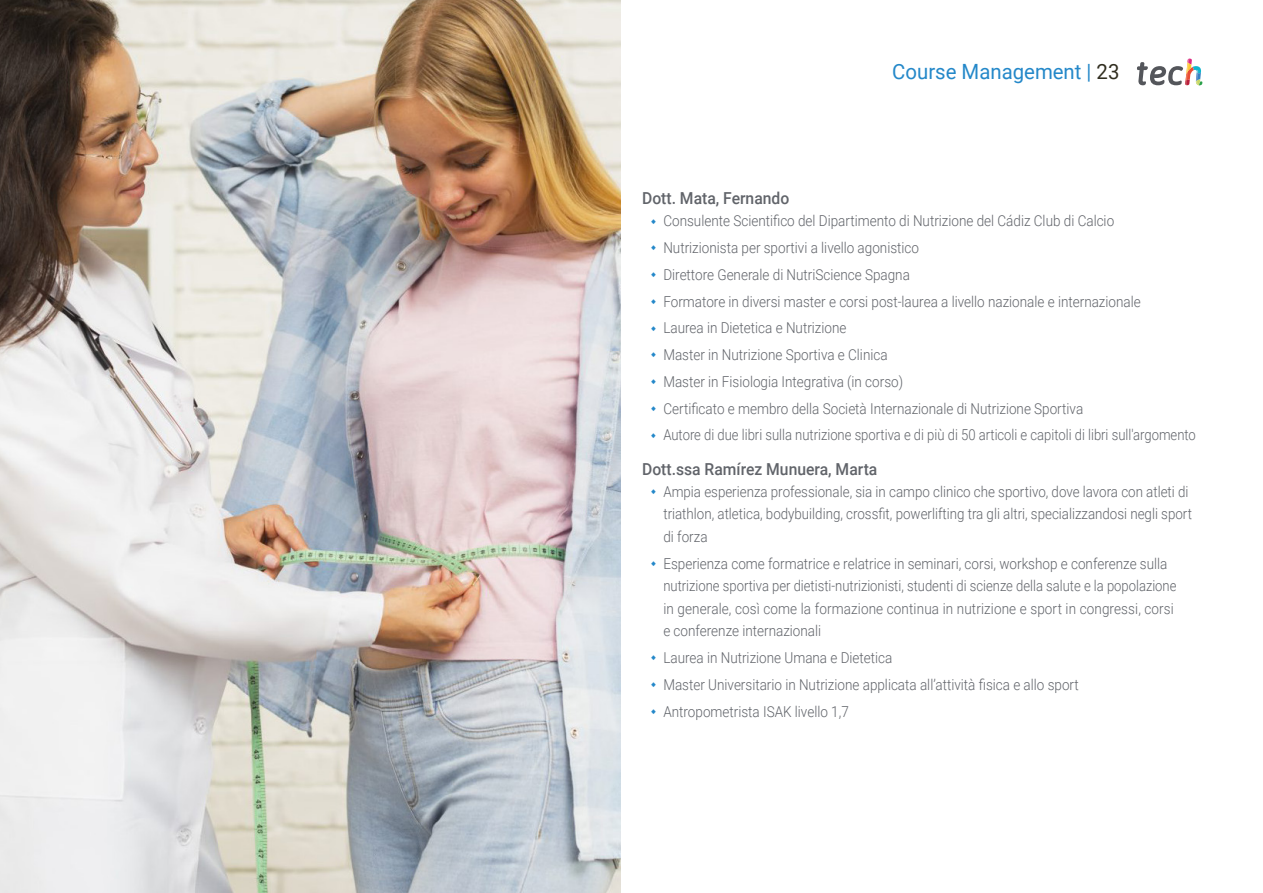
<style>
.page{position:relative;width:1263px;height:893px;background:#fff}
.page>*{position:absolute;margin:0;border:0;box-sizing:border-box;transform-origin:0 0}
.t1{font:21px "Roboto";color:#2488c9}
.t2{font:500 16.5px "Roboto";color:#61646a;scale:.95 1}
.t3{font:300 15px/26.7px "Roboto";color:#61646a;scale:.9 1}
.t4{font:300 15px/22.5px "Roboto";color:#61646a;scale:.89 1}
.s1{color:#312e20}
</style>
<div class="page">
<img style="left:0;top:0;width:621px;height:893px">
<svg style="left:1137px;top:59px;width:65px;height:27px"></svg>
<h1 class="t1" style="left:892px;top:57px;width:229px">Course Management | <span class="s1">23</span></h1>
<p class="t2" style="left:642px;top:186px;width:156px">Dott. Mata, Fernando</p>
<p class="t3" style="left:663px;top:207px;width:593px">Consulente Scientifico del Dipartimento di Nutrizione del Cádiz Club di Calcio<br>Nutrizionista per sportivi a livello agonistico<br>Direttore Generale di NutriScience Spagna<br>Formatore in diversi master e corsi post-laurea a livello nazionale e internazionale<br>Laurea in Dietetica e Nutrizione<br>Master in Nutrizione Sportiva e Clinica<br>Master in Fisiologia Integrativa (in corso)<br>Certificato e membro della Società Internazionale di Nutrizione Sportiva<br>Autore di due libri sulla nutrizione sportiva e di più di 50 articoli e capitoli di libri sull'argomento</p>
<p class="t2" style="left:642px;top:457px;width:249px">Dott.ssa Ramírez Munuera, Marta</p>
<p class="t4" style="left:663px;top:480px;width:595px">Ampia esperienza professionale, sia in campo clinico che sportivo, dove lavora con atleti di triathlon, atletica, bodybuilding, crossfit, powerlifting tra gli altri, specializzandosi negli sport di forza</p>
<p class="t3" style="left:663px;top:552px;width:572px;line-height:22.5px">Esperienza come formatrice e relatrice in seminari, corsi, workshop e conferenze sulla nutrizione sportiva per dietisti-nutrizionisti, studenti di scienze della salute e la popolazione in generale, così come la formazione continua in nutrizione e sport in congressi, corsi e conferenze internazionali</p>
<p class="t3" style="left:663px;top:644px;width:463px">Laurea in Nutrizione Umana e Dietetica<br>Master Universitario in Nutrizione applicata all’attività fisica e allo sport<br>Antropometrista ISAK livello 1,7</p>
</div>
